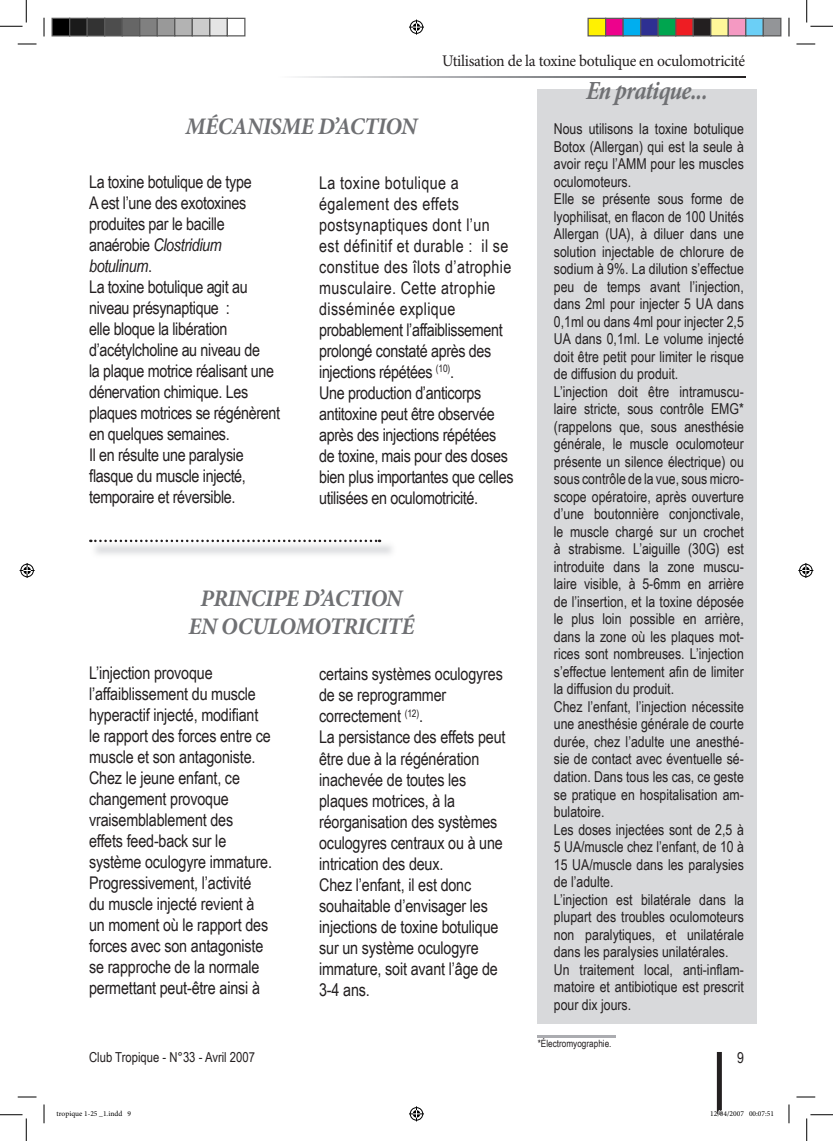
<style>
.page{position:relative;width:833px;height:1141px;background:#fff}
.page>*{position:absolute;margin:0;border:0;box-sizing:border-box;transform-origin:0 0}
.t1{font:italic 700 26.12px "Minion Pro";color:#6f7073;scale:.87 1}
.t2{font:italic 700 23.75px/28.5px "Minion Pro";letter-spacing:-.02em;color:#6f7073;text-align:center;scale:.96 1}
.t3{font:17.5px/21px "Arial Narrow";letter-spacing:-.01em;color:#231f20}
.t4{font:16.25px "Minion Pro";letter-spacing:-.02em;color:#231f20;scale:.96 1}
.t5{font:15px/17.5px "Arial Narrow";color:#231f20}
.t6{font:13.75px "Arial Narrow";color:#231f20}
.t7{font:10px "Arial Narrow";color:#231f20}
.t8{font:7.5px "Minion Pro";color:#000}
.s1{font-style:italic}
</style>
<div class="page">
<svg style="left:297px;top:77px;width:448px;height:1px"></svg>
<div style="left:716px;top:1051px;width:5px;height:63px;border:2px solid #231f20"></div>
<div style="left:536px;top:89px;width:220px;height:934px;background:#d8d9db"></div>
<img style="left:91px;top:541px;width:301px;height:14px">
<svg style="left:90px;top:539px;width:290px;height:3px"></svg>
<hr style="left:536px;top:1035px;width:79px;height:2px;background:#abacb0">
<svg style="left:18px;top:43px;width:18px;height:2px"></svg>
<svg style="left:796px;top:43px;width:18px;height:2px"></svg>
<svg style="left:18px;top:1096px;width:18px;height:1px"></svg>
<svg style="left:796px;top:1096px;width:18px;height:1px"></svg>
<svg style="left:43px;top:18px;width:2px;height:18px"></svg>
<svg style="left:43px;top:1104px;width:2px;height:19px"></svg>
<svg style="left:788px;top:18px;width:1px;height:18px"></svg>
<svg style="left:788px;top:1104px;width:1px;height:19px"></svg>
<svg style="left:0;top:0;width:27px;height:27px"></svg>
<svg style="left:0;top:1114px;width:27px;height:26px"></svg>
<svg style="left:806px;top:0;width:26px;height:27px"></svg>
<svg style="left:806px;top:1114px;width:26px;height:26px"></svg>
<svg style="left:409px;top:20px;width:15px;height:15px"></svg>
<svg style="left:409px;top:1106px;width:15px;height:15px"></svg>
<svg style="left:20px;top:563px;width:15px;height:15px"></svg>
<svg style="left:798px;top:563px;width:14px;height:15px"></svg>
<div style="left:52px;top:18px;width:18px;height:18px;background:#000"></div>
<div style="left:51px;top:18px;width:19px;height:18px;border:1px solid #595959"></div>
<div style="left:70px;top:18px;width:17px;height:18px;background:#1a1a1a"></div>
<div style="left:69px;top:18px;width:19px;height:18px;border:1px solid #595959"></div>
<div style="left:87px;top:18px;width:18px;height:18px;background:#333"></div>
<div style="left:86px;top:18px;width:19px;height:18px;border:1px solid #595959"></div>
<div style="left:105px;top:18px;width:17px;height:18px;background:#4d4d4d"></div>
<div style="left:104px;top:18px;width:19px;height:18px;border:1px solid #595959"></div>
<div style="left:122px;top:18px;width:18px;height:18px;background:#666"></div>
<div style="left:121px;top:18px;width:19px;height:18px;border:1px solid #595959"></div>
<div style="left:140px;top:18px;width:17px;height:18px;background:#808080"></div>
<div style="left:139px;top:18px;width:19px;height:18px;border:1px solid #595959"></div>
<div style="left:157px;top:18px;width:18px;height:18px;background:#999"></div>
<div style="left:156px;top:18px;width:19px;height:18px;border:1px solid #595959"></div>
<div style="left:175px;top:18px;width:17px;height:18px;background:#b3b3b3"></div>
<div style="left:174px;top:18px;width:19px;height:18px;border:1px solid #595959"></div>
<div style="left:192px;top:18px;width:18px;height:18px;background:#ccc"></div>
<div style="left:191px;top:18px;width:19px;height:18px;border:1px solid #595959"></div>
<div style="left:210px;top:18px;width:17px;height:18px;background:#e5e5e5"></div>
<div style="left:209px;top:18px;width:19px;height:18px;border:1px solid #595959"></div>
<div style="left:226px;top:18px;width:19px;height:18px;border:1px solid #595959"></div>
<div style="left:587px;top:18px;width:18px;height:18px;background:#fff101"></div>
<div style="left:587px;top:18px;width:19px;height:18px;border:1px solid #595959"></div>
<div style="left:605px;top:18px;width:17px;height:18px;background:#ed028c"></div>
<div style="left:604px;top:18px;width:19px;height:18px;border:1px solid #595959"></div>
<div style="left:622px;top:18px;width:18px;height:18px;background:#00aeef"></div>
<div style="left:622px;top:18px;width:19px;height:18px;border:1px solid #595959"></div>
<div style="left:640px;top:18px;width:17px;height:18px;background:#2e3092"></div>
<div style="left:639px;top:18px;width:19px;height:18px;border:1px solid #595959"></div>
<div style="left:657px;top:18px;width:18px;height:18px;background:#00a54f"></div>
<div style="left:657px;top:18px;width:19px;height:18px;border:1px solid #595959"></div>
<div style="left:675px;top:18px;width:17px;height:18px;background:#ee1d23"></div>
<div style="left:674px;top:18px;width:19px;height:18px;border:1px solid #595959"></div>
<div style="left:692px;top:18px;width:18px;height:18px;background:#231f20"></div>
<div style="left:692px;top:18px;width:19px;height:18px;border:1px solid #595959"></div>
<div style="left:710px;top:18px;width:17px;height:18px;background:#fff79a"></div>
<div style="left:709px;top:18px;width:19px;height:18px;border:1px solid #595959"></div>
<div style="left:727px;top:18px;width:18px;height:18px;background:#f499c2"></div>
<div style="left:727px;top:18px;width:19px;height:18px;border:1px solid #595959"></div>
<div style="left:745px;top:18px;width:17px;height:18px;background:#6bcff6"></div>
<div style="left:744px;top:18px;width:19px;height:18px;border:1px solid #595959"></div>
<div style="left:762px;top:18px;width:18px;height:18px;background:#939598"></div>
<div style="left:762px;top:18px;width:19px;height:18px;border:1px solid #595959"></div>
<svg style="left:716px;top:1109px;width:6px;height:6px"></svg>
<p class="t4" style="left:442px;top:52px;width:317px">Utilisation de la toxine botulique en oculomotricité</p>
<h2 class="t2" style="left:185px;top:113px;width:243px">MÉCANISME D’ACTION</h2>
<p class="t3" style="left:89px;top:170px;width:192px">La toxine botulique de type<br>A est l’une des exotoxines produites par le bacille anaérobie <span class="s1">Clostridium botulinum</span>.<br>La toxine botulique agit au niveau présynaptique :<br>elle bloque la libération d’acétylcholine au niveau de<br>la plaque motrice réalisant une dénervation chimique. Les plaques motrices se régénèrent en quelques semaines.<br>Il en résulte une paralysie flasque du muscle injecté, temporaire et réversible.</p>
<p class="t3" style="left:319px;top:172px;width:196px">La toxine botulique a également des effets postsynaptiques dont l’un est définitif et durable : il se constitue des îlots d’atrophie musculaire. Cette atrophie disséminée explique probablement l’affaiblissement prolongé constaté après des injections répétées <sup>(10)</sup>.<br>Une production d’anticorps antitoxine peut être observée après des injections répétées de toxine, mais pour des doses bien plus importantes que celles utilisées en oculomotricité.</p>
<h2 class="t2" style="left:188px;top:585px;width:237px">PRINCIPE D’ACTION<br>EN OCULOMOTRICITÉ</h2>
<p class="t3" style="left:89px;top:662px;width:184px">L’injection provoque l’affaiblissement du muscle hyperactif injecté, modifiant le rapport des forces entre ce muscle et son antagoniste.<br>Chez le jeune enfant, ce changement provoque vraisemblablement des<br>effets feed-back sur le système oculogyre immature.<br>Progressivement, l’activité<br>du muscle injecté revient à un moment où le rapport des forces avec son antagoniste se rapproche de la normale permettant peut-être ainsi à</p>
<p class="t3" style="left:319px;top:663px;width:188px">certains systèmes oculogyres de se reprogrammer correctement <sup>(12)</sup>.<br>La persistance des effets peut être due à la régénération inachevée de toutes les plaques motrices, à la réorganisation des systèmes oculogyres centraux ou à une intrication des deux.<br>Chez l’enfant, il est donc souhaitable d’envisager les injections de toxine botulique sur un système oculogyre immature, soit avant l’âge de<br>3-4 ans.</p>
<h1 class="t1" style="left:585px;top:75px;width:145px">En pratique...</h1>
<p class="t5" style="left:553px;top:119px;width:191px">Nous utilisons la toxine botulique<br>Botox (Allergan) qui est la seule à avoir reçu l’AMM pour les muscles oculomoteurs.<br>Elle se présente sous forme de lyophilisat, en flacon de 100 Unités<br>Allergan (UA), à diluer dans une solution injectable de chlorure de sodium à 9%. La dilution s’effectue peu de temps avant l’injection, dans 2ml pour injecter 5 UA dans<br>0,1ml ou dans 4ml pour injecter 2,5<br>UA dans 0,1ml. Le volume injecté doit être petit pour limiter le risque de diffusion du produit.<br>L’injection doit être intramuscu&shy;laire stricte, sous contrôle EMG* (rappelons que, sous anesthésie générale, le muscle oculomoteur présente un silence électrique) ou sous contrôle de la vue, sous micro&shy;scope opératoire, après ouverture d’une boutonnière conjonctivale, le muscle chargé sur un crochet à strabisme. L’aiguille (30G) est introduite dans la zone muscu&shy;laire visible, à 5-6mm en arrière de l’insertion, et la toxine déposée le plus loin possible en arrière, dans la zone où les plaques mot&shy;rices sont nombreuses. L’injection s’effectue lentement afin de limiter la diffusion du produit.<br>Chez l’enfant, l’injection nécessite une anesthésie générale de courte durée, chez l’adulte une anesthé&shy;sie de contact avec éventuelle sé&shy;dation. Dans tous les cas, ce geste se pratique en hospitalisation am&shy;bulatoire.<br>Les doses injectées sont de 2,5 à<br>5 UA/muscle chez l’enfant, de 10 à<br>15 UA/muscle dans les paralysies de l’adulte.<br>L’injection est bilatérale dans la plupart des troubles oculomoteurs non paralytiques, et unilatérale dans les paralysies unilatérales.<br>Un traitement local, anti-inflam&shy;matoire et antibiotique est prescrit pour dix jours.</p>
<p class="t7" style="left:537px;top:1036px;width:75px">*Électromyographie.</p>
<p class="t6" style="left:89px;top:1046px;width:167px">Club Tropique - N°33 - Avril 2007</p>
<p class="t5" style="left:736px;top:1048px;width:8px">9</p>
<p class="t8" style="left:56px;top:1108px;width:76px">tropique 1-25 _1.indd 9</p>
<p class="t8" style="left:709px;top:1108px;width:65px">12/04/2007 00:07:51</p>
</div>
